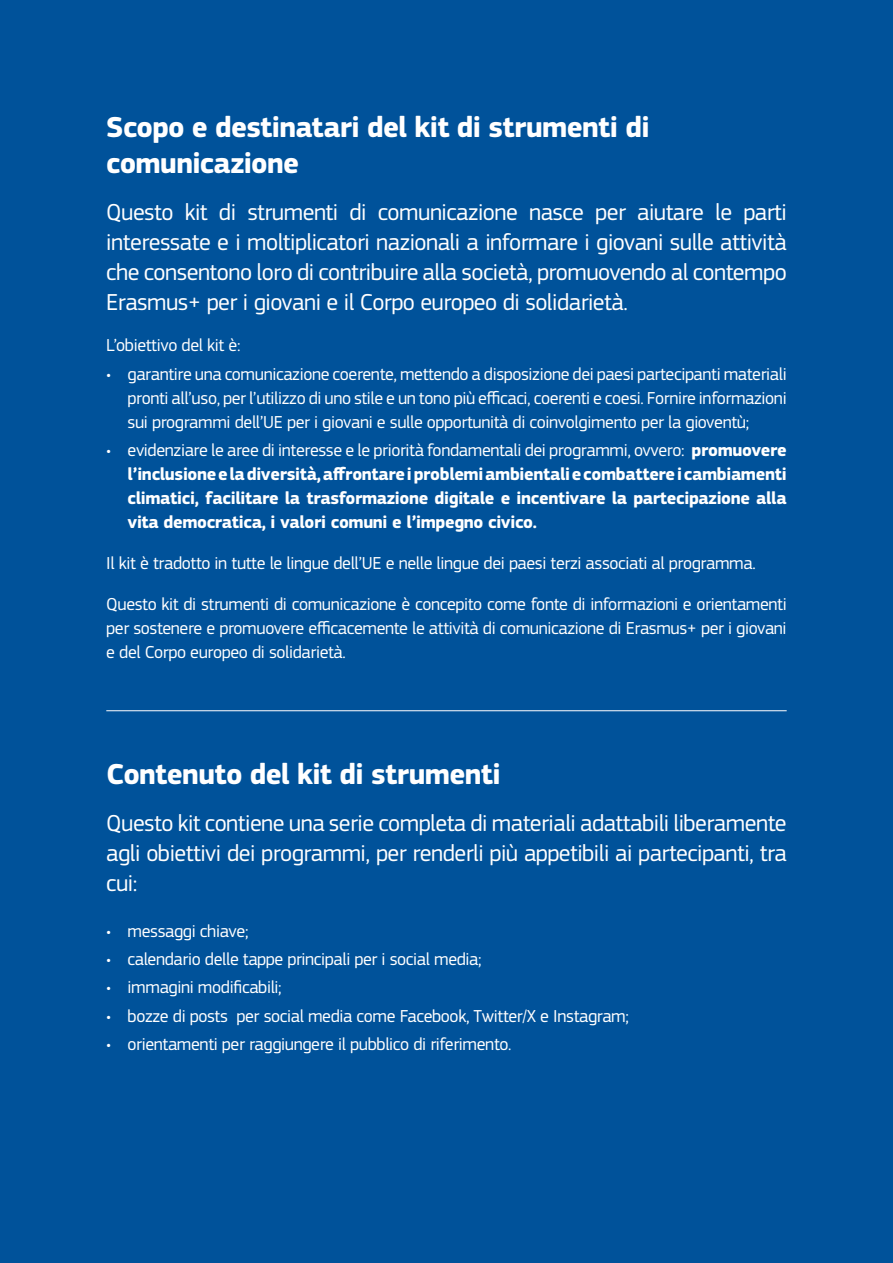
<style>
.page{position:relative;width:893px;height:1263px;background:#00529a}
.page>*{position:absolute;margin:0;border:0;box-sizing:border-box;transform-origin:0 0}
.Heading_Preface__H1{font:700 30px/36px "EC Square Sans Pro";letter-spacing:-.02em;color:#fff}
.Body_Copy_Normal_80__Black__P{font:24px/30px "EC Square Sans Pro";letter-spacing:-.02em;color:#fff;text-align:justify}
.Body_Copy_Bullets_LV1_80__Black__P{font:18px/24px "EC Square Sans Pro";letter-spacing:-.02em;color:#fff;text-align:justify}
.Body_Copy_Normal_80__Black__P-2{font:18px/24px "EC Square Sans Pro";letter-spacing:-.02em;color:#fff;text-align:justify}
.Body_Copy_Bullets_LV1_80__Black__P-2{font:700 18px/24px "EC Square Sans Pro";letter-spacing:-.02em;color:#fff;text-align:justify}
.s1{font-weight:400}
</style>
<div class="page">
<hr style="left:106px;top:710px;width:681px;height:1px;background:#fff">
<h1 class="Heading_Preface__H1" style="left:106px;top:110px;width:545px">Scopo e destinatari del kit di strumenti di comunicazione</h1>
<p class="Body_Copy_Normal_80__Black__P" style="left:106px;top:198px;width:682px">Questo kit di strumenti di comunicazione nasce per aiutare le parti interessate e i moltiplicatori nazionali a informare i giovani sulle attività che consentono loro di contribuire alla società, promuovendo al contempo Erasmus+ per i giovani e il Corpo europeo di solidarietà.</p>
<p class="Body_Copy_Normal_80__Black__P-2" style="left:106px;top:333px;width:136px">L’obiettivo del kit è:</p>
<p class="Body_Copy_Bullets_LV1_80__Black__P" style="left:128px;top:362px;width:661px;text-indent:-21px">• garantire una comunicazione coerente, mettendo a disposizione dei paesi partecipanti materiali pronti all’uso, per l’utilizzo di uno stile e un tono più efficaci, coerenti e coesi. Fornire informazioni sui programmi dell’UE per i giovani e sulle opportunità di coinvolgimento per la gioventù;</p>
<p class="Body_Copy_Bullets_LV1_80__Black__P-2" style="left:128px;top:438px;width:661px;text-indent:-21px"><span class="s1">• evidenziare le aree di interesse e le priorità fondamentali dei programmi, ovvero:</span> promuovere l’inclusione e la diversità, affrontare i problemi ambientali e combattere i cambiamenti climatici, facilitare la trasformazione digitale e incentivare la partecipazione alla vita democratica, i valori comuni e l’impegno civico.</p>
<p class="Body_Copy_Normal_80__Black__P-2" style="left:106px;top:551px;width:651px">Il kit è tradotto in tutte le lingue dell’UE e nelle lingue dei paesi terzi associati al programma.</p>
<p class="Body_Copy_Normal_80__Black__P-2" style="left:106px;top:592px;width:682px">Questo kit di strumenti di comunicazione è concepito come fonte di informazioni e orientamenti per sostenere e promuovere efficacemente le attività di comunicazione di Erasmus+ per i giovani e del Corpo europeo di solidarietà.</p>
<h1 class="Heading_Preface__H1" style="left:106px;top:757px;width:396px">Contenuto del kit di strumenti</h1>
<p class="Body_Copy_Normal_80__Black__P" style="left:106px;top:809px;width:682px">Questo kit contiene una serie completa di materiali adattabili liberamente agli obiettivi dei programmi, per renderli più appetibili ai partecipanti, tra cui:</p>
<p class="Body_Copy_Bullets_LV1_80__Black__P" style="left:106px;top:919px;width:144px">• messaggi chiave;</p>
<p class="Body_Copy_Bullets_LV1_80__Black__P" style="left:106px;top:947px;width:377px">• calendario delle tappe principali per i social media;</p>
<p class="Body_Copy_Bullets_LV1_80__Black__P" style="left:106px;top:975px;width:177px">• immagini modificabili;</p>
<p class="Body_Copy_Bullets_LV1_80__Black__P" style="left:106px;top:1004px;width:524px">• bozze di posts per social media come Facebook, Twitter/X e Instagram;</p>
<p class="Body_Copy_Bullets_LV1_80__Black__P" style="left:106px;top:1032px;width:407px">• orientamenti per raggiungere il pubblico di riferimento.</p>
</div>
